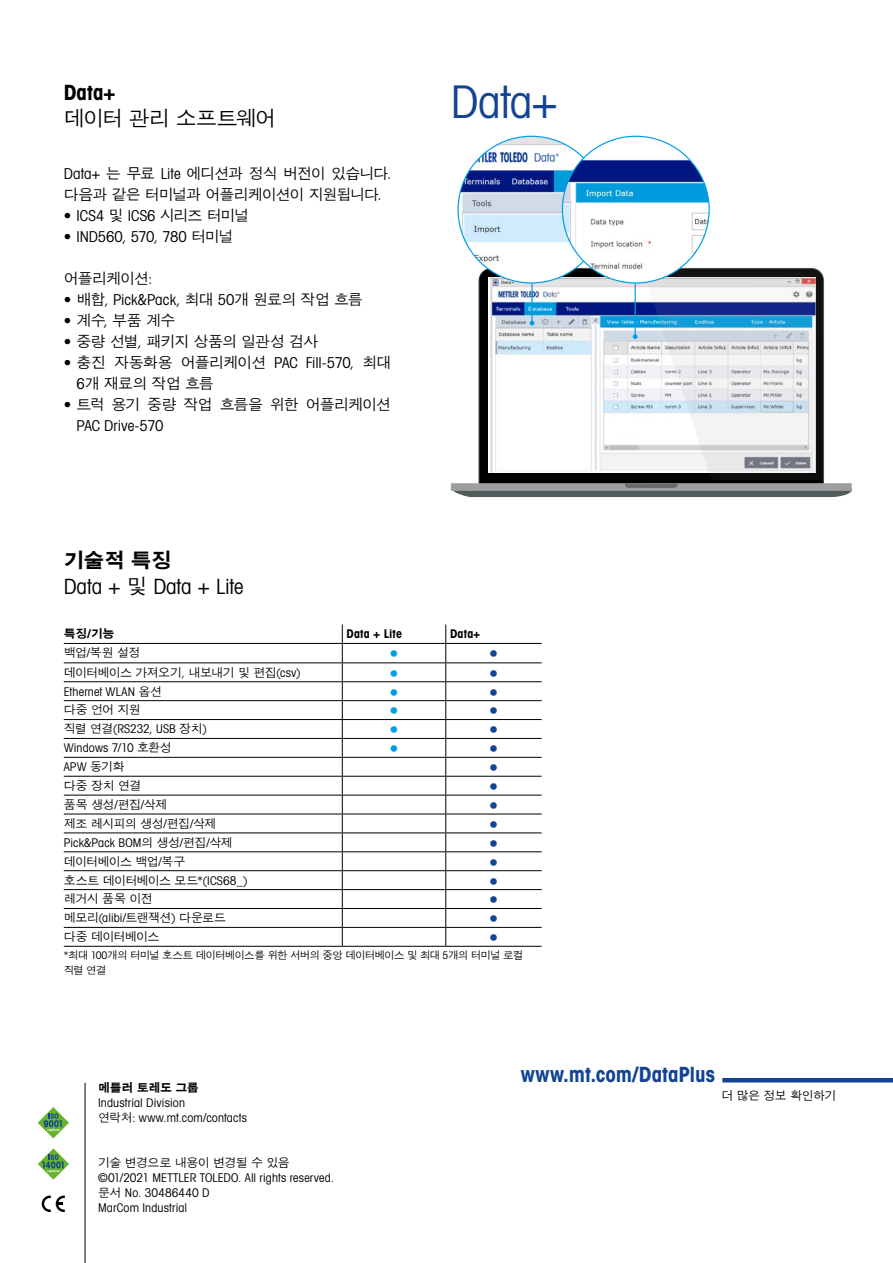
<style>
.page{position:relative;width:893px;height:1263px;background:#fff}
.page>*{position:absolute;margin:0;border:0;box-sizing:border-box;transform-origin:0 0}
.t1{font:45px "Avant Gardefor MT Bk";color:#134395}
.t2{font:21px "Avant Gardefor MT Bd";color:#134395}
.t3{font:21px "Avant Gardefor MT Bk";color:#000}
.t4{font:500 21px "SM Gothic Std";letter-spacing:-.07em;color:#000}
.t5{font:700 21px "SM Gothic Std";color:#000}
.t6{font:21px "Avant Gardefor MT Bd";color:#000}
.t7{font:18px "Avant Gardefor MT Bd";color:#134395}
.t8{font:18px "Avant Gardefor MT Bd";color:#009fe3}
.t9{font:500 15px/21px "SM Gothic Std";letter-spacing:-.065em;color:#000}
.t10{font:15px "Avant Gardefor MT Bk";color:#000}
.t11{font:12px/15px "Avant Gardefor MT Bk";letter-spacing:.01em;color:#000}
.t12{font:500 12px "SM Gothic Std";letter-spacing:-.055em;color:#000}
.t13{font:500 12px "SM Gothic Std";letter-spacing:-.03em;color:#000}
.t14{font:12px "Avant Gardefor MT Bd";letter-spacing:.015em;color:#000}
.t15{font:700 12px "SM Gothic Std";letter-spacing:-.03em;color:#000}
.t16{font:500 10.5px/15px "SM Gothic Std";letter-spacing:-.075em;color:#000}
.s1{font-family:"Avant Gardefor MT Bk";font-weight:400}
.s2{font-family:"SM Gothic Std";font-weight:500}
.s3{font-family:"Avant Gardefor MT Bd";font-weight:400}
</style>
<div class="page">
<hr style="left:722px;top:1078px;width:171px;height:4px;background:#134395">
<hr style="left:85px;top:1083px;width:1px;height:180px;background:#000">
<svg style="left:38px;top:1148px;width:31px;height:32px"></svg>
<svg style="left:38px;top:1107px;width:31px;height:31px"></svg>
<svg style="left:42px;top:1195px;width:23px;height:17px"></svg>
<hr style="left:64px;top:643px;width:278px;height:1px;background:#000">
<hr style="left:342px;top:643px;width:104px;height:1px;background:#000">
<hr style="left:446px;top:643px;width:96px;height:1px;background:#000">
<hr style="left:64px;top:662px;width:278px;height:1px;background:#000">
<hr style="left:342px;top:662px;width:104px;height:1px;background:#000">
<hr style="left:446px;top:662px;width:96px;height:1px;background:#000">
<hr style="left:64px;top:681px;width:278px;height:1px;background:#000">
<hr style="left:342px;top:681px;width:104px;height:1px;background:#000">
<hr style="left:446px;top:681px;width:96px;height:1px;background:#000">
<hr style="left:64px;top:700px;width:278px;height:1px;background:#000">
<hr style="left:342px;top:700px;width:104px;height:1px;background:#000">
<hr style="left:446px;top:700px;width:96px;height:1px;background:#000">
<hr style="left:64px;top:719px;width:278px;height:1px;background:#000">
<hr style="left:342px;top:719px;width:104px;height:1px;background:#000">
<hr style="left:446px;top:719px;width:96px;height:1px;background:#000">
<hr style="left:64px;top:738px;width:278px;height:1px;background:#000">
<hr style="left:342px;top:738px;width:104px;height:1px;background:#000">
<hr style="left:446px;top:738px;width:96px;height:1px;background:#000">
<hr style="left:64px;top:757px;width:278px;height:1px;background:#000">
<hr style="left:342px;top:757px;width:104px;height:1px;background:#000">
<hr style="left:446px;top:757px;width:96px;height:1px;background:#000">
<hr style="left:64px;top:776px;width:278px;height:1px;background:#000">
<hr style="left:342px;top:776px;width:104px;height:1px;background:#000">
<hr style="left:446px;top:776px;width:96px;height:1px;background:#000">
<hr style="left:64px;top:795px;width:278px;height:1px;background:#000">
<hr style="left:342px;top:795px;width:104px;height:1px;background:#000">
<hr style="left:446px;top:795px;width:96px;height:1px;background:#000">
<hr style="left:64px;top:814px;width:278px;height:1px;background:#000">
<hr style="left:342px;top:814px;width:104px;height:1px;background:#000">
<hr style="left:446px;top:814px;width:96px;height:1px;background:#000">
<hr style="left:64px;top:832px;width:278px;height:1px;background:#000">
<hr style="left:342px;top:832px;width:104px;height:1px;background:#000">
<hr style="left:446px;top:832px;width:96px;height:1px;background:#000">
<hr style="left:64px;top:851px;width:278px;height:1px;background:#000">
<hr style="left:342px;top:851px;width:104px;height:1px;background:#000">
<hr style="left:446px;top:851px;width:96px;height:1px;background:#000">
<hr style="left:64px;top:870px;width:278px;height:1px;background:#000">
<hr style="left:342px;top:870px;width:104px;height:1px;background:#000">
<hr style="left:446px;top:870px;width:96px;height:1px;background:#000">
<hr style="left:64px;top:889px;width:278px;height:1px;background:#000">
<hr style="left:342px;top:889px;width:104px;height:1px;background:#000">
<hr style="left:446px;top:889px;width:96px;height:1px;background:#000">
<hr style="left:64px;top:908px;width:278px;height:1px;background:#000">
<hr style="left:342px;top:908px;width:104px;height:1px;background:#000">
<hr style="left:446px;top:908px;width:96px;height:1px;background:#000">
<hr style="left:64px;top:927px;width:278px;height:1px;background:#000">
<hr style="left:342px;top:927px;width:104px;height:1px;background:#000">
<svg style="left:342px;top:624px;width:1px;height:322px"></svg>
<hr style="left:446px;top:927px;width:96px;height:1px;background:#000">
<hr style="left:64px;top:946px;width:278px;height:1px;background:#000">
<hr style="left:342px;top:946px;width:104px;height:1px;background:#000">
<hr style="left:446px;top:946px;width:96px;height:1px;background:#000">
<svg style="left:445px;top:624px;width:1px;height:322px"></svg>
<img style="left:458px;top:136px;width:147px;height:147px;border-radius:73px">
<img style="left:562px;top:136px;width:147px;height:147px;border-radius:73px">
<svg style="left:451px;top:268px;width:401px;height:229px"></svg>
<h2 class="t6" style="left:64px;top:79px;width:53px">Data+</h2>
<h2 class="t4" style="left:64px;top:107px;width:214px">데이터 관리 소프트웨어</h2>
<p class="t9" style="left:64px;top:164px;width:329px"><span class="s1">Data+</span> 는 무료 <span class="s1">Lite</span> 에디션과 정식 버전이 있습니다<span class="s1">. </span>다음과 같은 터미널과 어플리케이션이 지원됩니다<span class="s1">.</span></p>
<p class="t10" style="left:64px;top:206px;width:187px">• ICS4 <span class="s2">및</span> ICS6 <span class="s2">시리즈 터미널</span></p>
<p class="t10" style="left:64px;top:227px;width:171px">• IND560, 570, 780 <span class="s2">터미널</span></p>
<p class="t9" style="left:64px;top:269px;width:90px">어플리케이션<span class="s1">:</span></p>
<p class="t10" style="left:64px;top:290px;width:301px">• <span class="s2">배합</span>, Pick&amp;Pack, <span class="s2">최대</span> 50<span class="s2">개 원료의 작업 흐름</span></p>
<p class="t9" style="left:64px;top:311px;width:113px"><span class="s1">•</span> 계수<span class="s1">,</span> 부품 계수</p>
<p class="t9" style="left:64px;top:332px;width:256px"><span class="s1">•</span> 중량 선별<span class="s1">,</span> 패키지 상품의 일관성 검사</p>
<p class="t9" style="left:77px;top:353px;width:316px;text-indent:-13px"><span class="s1">•</span> 충진 자동화용 어플리케이션 <span class="s1">PAC Fill-570,</span> 최대<br><span class="s1">6</span>개 재료의 작업 흐름</p>
<p class="t9" style="left:64px;top:395px;width:329px"><span class="s1">•</span> 트럭 용기 중량 작업 흐름을 위한 어플리케이션</p>
<p class="t10" style="left:77px;top:416px;width:88px">PAC Drive-570</p>
<h1 class="t1" style="left:451px;top:74px;width:109px">Data+</h1>
<h2 class="t5" style="left:64px;top:549px;width:110px">기술적 특징</h2>
<h2 class="t3" style="left:64px;top:573px;width:181px">Data + <span class="s2">및</span> Data + Lite</h2>
<p class="t15" style="left:64px;top:628px;width:52px">특징<span class="s3">/</span>기능</p>
<p class="t14" style="left:347px;top:626px;width:57px">Data + Lite</p>
<p class="t14" style="left:450px;top:626px;width:32px">Data+</p>
<p class="t12" style="left:64px;top:647px;width:78px">백업<span class="s1">/</span>복원 설정</p>
<h3 class="t8" style="left:390px;top:642px;width:10px">•</h3>
<h3 class="t7" style="left:489px;top:642px;width:10px">•</h3>
<p class="t12" style="left:64px;top:666px;width:239px">데이터베이스 가져오기<span class="s1">,</span> 내보내기 및 편집<span class="s1">(csv)</span></p>
<h3 class="t8" style="left:390px;top:662px;width:10px">•</h3>
<h3 class="t7" style="left:489px;top:662px;width:10px">•</h3>
<p class="t11" style="left:64px;top:683px;width:100px">Ethernet WLAN <span class="s2">옵션</span></p>
<h3 class="t8" style="left:390px;top:680px;width:10px">•</h3>
<h3 class="t7" style="left:489px;top:680px;width:10px">•</h3>
<p class="t12" style="left:64px;top:704px;width:78px">다중 언어 지원</p>
<h3 class="t8" style="left:390px;top:699px;width:10px">•</h3>
<h3 class="t7" style="left:489px;top:699px;width:10px">•</h3>
<p class="t11" style="left:64px;top:721px;width:145px"><span class="s2">직렬 연결</span>(RS232, USB <span class="s2">장치</span>)</p>
<h3 class="t8" style="left:390px;top:718px;width:10px">•</h3>
<h3 class="t7" style="left:489px;top:718px;width:10px">•</h3>
<p class="t11" style="left:64px;top:740px;width:110px">Windows 7/10 <span class="s2">호환성</span></p>
<h3 class="t8" style="left:390px;top:737px;width:10px">•</h3>
<h3 class="t7" style="left:489px;top:737px;width:10px">•</h3>
<p class="t11" style="left:64px;top:759px;width:62px">APW <span class="s2">동기화</span></p>
<h3 class="t7" style="left:489px;top:756px;width:10px">•</h3>
<p class="t12" style="left:64px;top:779px;width:79px">다중 장치 연결</p>
<h3 class="t7" style="left:489px;top:775px;width:10px">•</h3>
<p class="t12" style="left:64px;top:798px;width:105px">품목 생성<span class="s1">/</span>편집<span class="s1">/</span>삭제</p>
<h3 class="t7" style="left:489px;top:794px;width:10px">•</h3>
<p class="t12" style="left:64px;top:817px;width:154px">제조 레시피의 생성<span class="s1">/</span>편집<span class="s1">/</span>삭제</p>
<h3 class="t7" style="left:489px;top:813px;width:10px">•</h3>
<p class="t11" style="left:64px;top:835px;width:170px">Pick&amp;Pack BOM<span class="s2">의 생성</span>/<span class="s2">편집</span>/<span class="s2">삭제</span></p>
<h3 class="t7" style="left:489px;top:832px;width:10px">•</h3>
<p class="t12" style="left:64px;top:855px;width:123px">데이터베이스 백업<span class="s1">/</span>복구</p>
<h3 class="t7" style="left:489px;top:850px;width:10px">•</h3>
<p class="t12" style="left:64px;top:874px;width:186px">호스트 데이터베이스 모드<span class="s1">*(ICS68_)</span></p>
<h3 class="t7" style="left:489px;top:869px;width:10px">•</h3>
<p class="t12" style="left:64px;top:893px;width:90px">레거시 품목 이전</p>
<h3 class="t7" style="left:489px;top:888px;width:10px">•</h3>
<p class="t13" style="left:64px;top:912px;width:164px">메모리<span class="s1">(alibi/</span>트랜잭션<span class="s1">)</span> 다운로드</p>
<h3 class="t7" style="left:489px;top:907px;width:10px">•</h3>
<p class="t12" style="left:64px;top:930px;width:97px">다중 데이터베이스</p>
<h3 class="t7" style="left:489px;top:926px;width:10px">•</h3>
<p class="t16" style="left:64px;top:948px;width:461px"><span class="s1">*</span>최대 <span class="s1">100</span>개의 터미널 호스트 데이터베이스를 위한 서버의 중앙 데이터베이스 및 최대 <span class="s1">5</span>개의 터미널 로컬 직렬 연결</p>
<p class="t15" style="left:98px;top:1081px;width:102px">메틀러 토레도 그룹</p>
<p class="t11" style="left:98px;top:1095px;width:150px">Industrial Division<br><span class="s2">연락처</span>: www.mt.com/contacts</p>
<p class="t12" style="left:98px;top:1156px;width:193px">기술 변경으로 내용이 변경될 수 있음</p>
<p class="t11" style="left:98px;top:1170px;width:237px">©01/2021 METTLER TOLEDO. All rights reserved. <span class="s2">문서</span> No. 30486440 D<br>MarCom Industrial</p>
<h2 class="t2" style="left:521px;top:1061px;width:196px">www.mt.com/DataPlus</h2>
<p class="t12" style="left:721px;top:1089px;width:116px">더 많은 정보 확인하기</p>
</div>
